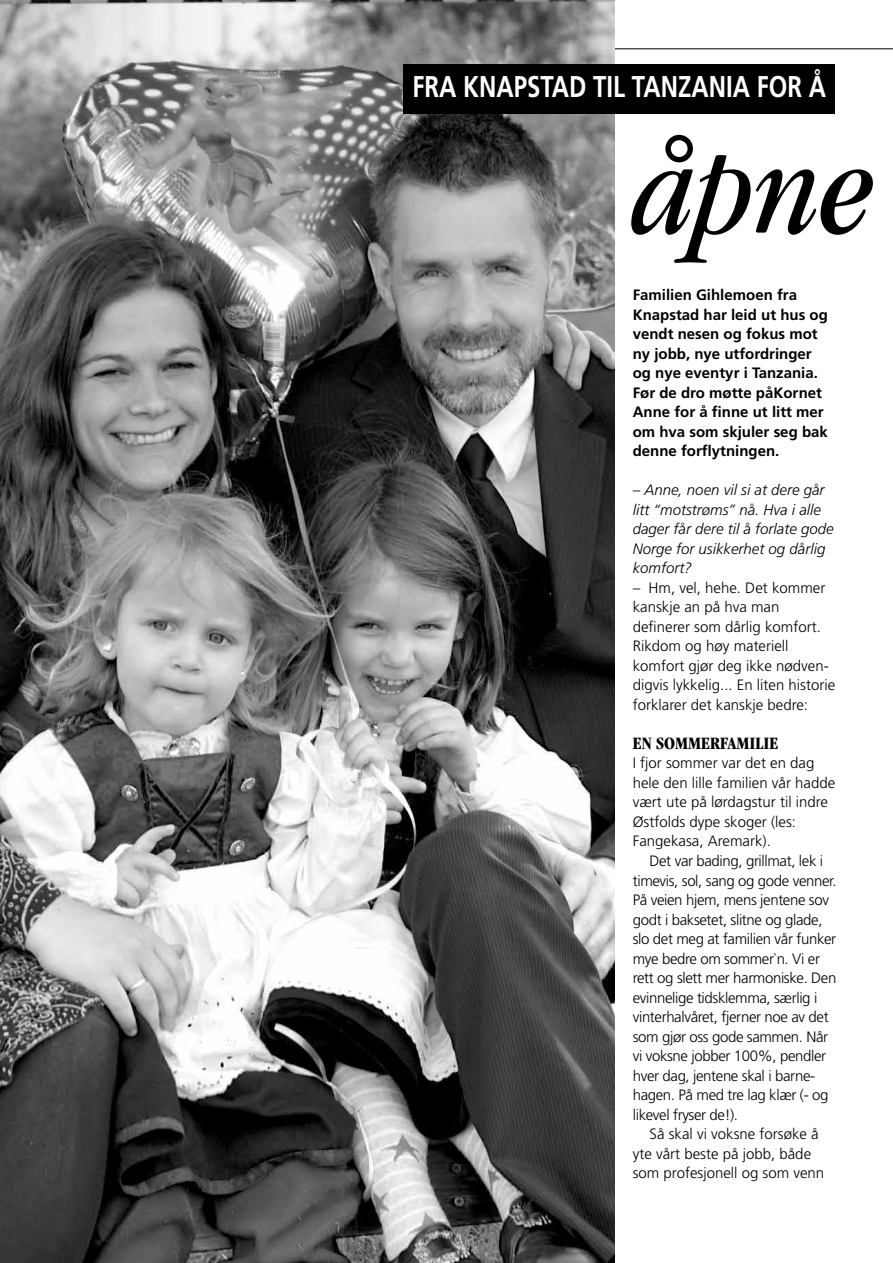
<style>
.page{position:relative;width:893px;height:1263px;background:#fff}
.page>*{position:absolute;margin:0;border:0;box-sizing:border-box;transform-origin:0 0}
.t1{font:italic condensed 135px "Garamond";color:#000}
.t2{font:700 30px "Frutiger";color:#fff;scale:.8 1}
.t3{font:700 condensed 18px "Garamond";color:#000}
.t4{font:300 15px/19.5px "Frutiger";letter-spacing:-.02em;color:#000}
.t5{font:300 15px/19.5px "Frutiger";color:#000}
.t6{font:700 15px/19.5px "Frutiger";color:#000}
.t7{font:italic 300 15px/19.5px "Frutiger";color:#000}
.s1{font-style:italic}
</style>
<div class="page">
<hr style="left:0;top:48px;width:893px;height:1px;background:#000">
<img style="left:0;top:0;width:614px;height:1263px">
<div style="left:403px;top:64px;width:432px;height:50px;background:#000"></div>
<h2 class="t2" style="left:412px;top:69px;width:518px">FRA KNAPSTAD TIL TANZANIA FOR Å</h2>
<h1 class="t1" style="left:633px;top:115px;width:241px">åpne</h1>
<p class="t6" style="left:633px;top:285px;width:197px">Familien Gihlemoen fra<br>Knapstad har leid ut hus og vendt nesen og fokus mot ny jobb, nye utfordringer og nye eventyr i Tanzania.<br>Før de dro møtte påKornet<br>Anne for å finne ut litt mer om hva som skjuler seg bak denne forflytningen.</p>
<p class="t7" style="left:633px;top:481px;width:202px">– Anne, noen vil si at dere går litt “motstrøms” nå. Hva i alle dager får dere til å forlate gode<br>Norge for usikkerhet og dårlig komfort?</p>
<p class="t5" style="left:633px;top:578px;width:204px"><span class="s1">–</span> Hm, vel, hehe. Det kommer kanskje an på hva man definerer som dårlig komfort.<br>Rikdom og høy materiell komfort gjør deg ikke nødven&shy;digvis lykkelig... En liten historie forklarer det kanskje bedre:</p>
<p class="t3" style="left:633px;top:733px;width:147px">EN SOMMERFAMILIE</p>
<p class="t5" style="left:633px;top:754px;width:204px">I fjor sommer var det en dag hele den lille familien vår hadde vært ute på lørdagstur til indre<br>Østfolds dype skoger (les:<br>Fangekasa, Aremark).</p>
<p class="t4" style="left:633px;top:851px;width:205px;text-indent:17px">Det var bading, grillmat, lek i timevis, sol, sang og gode venner.<br>På veien hjem, mens jentene sov godt i baksetet, slitne og glade, slo det meg at familien vår funker mye bedre om sommer`n. Vi er rett og slett mer harmoniske. Den evinnelige tidsklemma, særlig i vinterhalvåret, fjerner noe av det som gjør oss gode sammen. Når vi voksne jobber 100%, pendler hver dag, jentene skal i barne&shy;hagen. På med tre lag klær (- og likevel fryser de!).</p>
<p class="t5" style="left:633px;top:1124px;width:193px;text-indent:17px">Så skal vi voksne forsøke å yte vårt beste på jobb, både som profesjonell og som venn</p>
</div>
